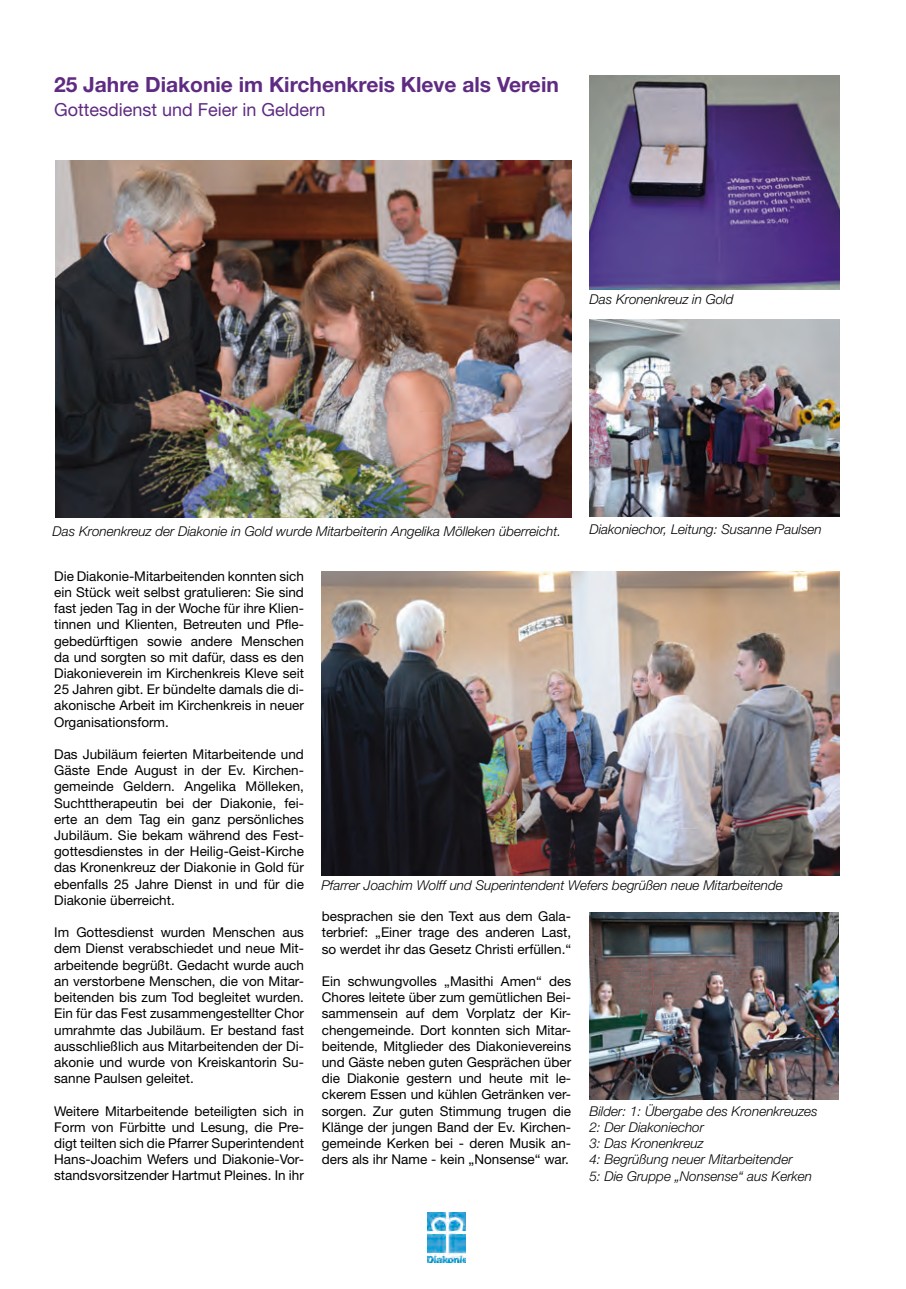
<style>
.page{position:relative;width:906px;height:1289px;background:#fff}
.page>*{position:absolute;margin:0;border:0;box-sizing:border-box;transform-origin:0 0}
.Headline-Artikel{font:700 21px "Helvetica Neue LT Std";color:#5f2b82}
.Headline-Artikel-2{font:18px "Helvetica Neue LT Std";color:#5f2b82}
.Zwischenheadline{font:13.5px/16.2px "Helvetica Neue LT Std";color:#010000;text-align:justify}
.t1{font:italic 300 13.5px/16.2px "Helvetica Neue LT Std";color:#010000}
</style>
<div class="page">
<img style="left:427px;top:1212px;width:39px;height:49px">
<img style="left:55px;top:161px;width:516px;height:356px">
<img style="left:589px;top:320px;width:250px;height:196px">
<img style="left:589px;top:75px;width:250px;height:214px">
<img style="left:322px;top:571px;width:517px;height:304px">
<img style="left:589px;top:912px;width:250px;height:187px">
<p class="Headline-Artikel" style="left:54px;top:72px;width:506px">25 Jahre Diakonie im Kirchenkreis Kleve als Verein</p>
<p class="Headline-Artikel-2" style="left:54px;top:99px;width:273px">Gottesdienst und Feier in Geldern</p>
<p class="t1" style="left:589px;top:291px;width:146px">Das Kronenkreuz in Gold</p>
<p class="t1" style="left:53px;top:522px;width:510px">Das Kronenkreuz der Diakonie in Gold wurde Mitarbeiterin Angelika Mölleken überreicht.</p>
<p class="t1" style="left:589px;top:521px;width:234px">Diakoniechor, Leitung: Susanne Paulsen</p>
<p class="Zwischenheadline" style="left:54px;top:567px;width:251px">Die Diakonie-Mitarbeitenden konnten sich ein Stück weit selbst gratulieren: Sie sind fast jeden Tag in der Woche für ihre Klien&shy;tinnen und Klienten, Betreuten und Pfle&shy;gebedürftigen sowie andere Menschen da und sorgten so mit dafür, dass es den Diakonieverein im Kirchenkreis Kleve seit 25 Jahren gibt. Er bündelte damals die di&shy;akonische Arbeit im Kirchenkreis in neuer Organisationsform.</p>
<p class="Zwischenheadline" style="left:54px;top:746px;width:251px">Das Jubiläum feierten Mitarbeitende und Gäste Ende August in der Ev. Kirchen&shy;gemeinde Geldern. Angelika Mölleken, Suchttherapeutin bei der Diakonie, fei&shy;erte an dem Tag ein ganz persönliches Jubiläum. Sie bekam während des Fest&shy;gottesdienstes in der Heilig-Geist-Kirche das Kronenkreuz der Diakonie in Gold für ebenfalls 25 Jahre Dienst in und für die Diakonie überreicht.</p>
<p class="Zwischenheadline" style="left:54px;top:924px;width:251px">Im Gottesdienst wurden Menschen aus dem Dienst verabschiedet und neue Mit&shy;arbeitende begrüßt. Gedacht wurde auch an verstorbene Menschen, die von Mitar&shy;beitenden bis zum Tod begleitet wurden.<br>Ein für das Fest zusammengestellter Chor umrahmte das Jubiläum. Er bestand fast ausschließlich aus Mitarbeitenden der Di&shy;akonie und wurde von Kreiskantorin Su&shy;sanne Paulsen geleitet.</p>
<p class="Zwischenheadline" style="left:54px;top:1102px;width:251px">Weitere Mitarbeitende beteiligten sich in Form von Fürbitte und Lesung, die Pre&shy;digt teilten sich die Pfarrer Superintendent Hans-Joachim Wefers und Diakonie-Vor&shy;standsvorsitzender Hartmut Pleines. In ihr</p>
<p class="t1" style="left:321px;top:877px;width:463px">Pfarrer Joachim Wolff und Superintendent Wefers begrüßen neue Mitarbeitende</p>
<p class="Zwischenheadline" style="left:322px;top:908px;width:251px">besprachen sie den Text aus dem Gala&shy;terbrief: „Einer trage des anderen Last, so werdet ihr das Gesetz Christi erfüllen.“</p>
<p class="Zwischenheadline" style="left:322px;top:972px;width:251px">Ein schwungvolles „Masithi Amen“ des Chores leitete über zum gemütlichen Bei&shy;sammensein auf dem Vorplatz der Kir&shy;chengemeinde. Dort konnten sich Mitar&shy;beitende, Mitglieder des Diakonievereins und Gäste neben guten Gesprächen über die Diakonie gestern und heute mit le&shy;ckerem Essen und kühlen Getränken ver&shy;sorgen. Zur guten Stimmung trugen die Klänge der jungen Band der Ev. Kirchen&shy;gemeinde Kerken bei - deren Musik an&shy;ders als ihr Name - kein „Nonsense“ war.</p>
<p class="t1" style="left:589px;top:1102px;width:230px">Bilder: 1: Übergabe des Kronenkreuzes<br>2: Der Diakoniechor</p>
<p class="t1" style="left:589px;top:1134px;width:224px">3: Das Kronenkreuz<br>4: Begrüßung neuer Mitarbeitender<br>5: Die Gruppe „Nonsense“ aus Kerken</p>
</div>
